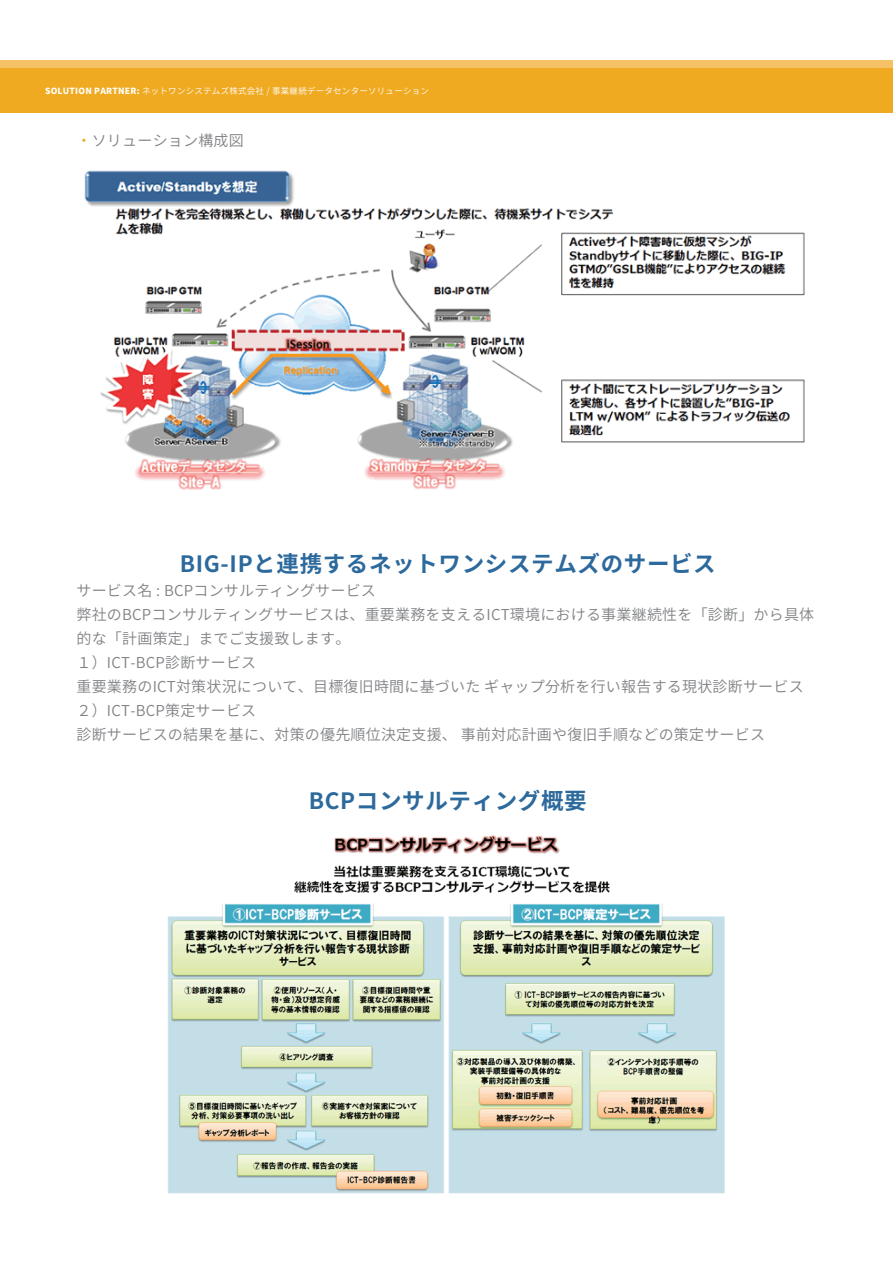
<style>
.page{position:relative;width:893px;height:1263px;background:#fff}
.page>*{position:absolute;margin:0;border:0;box-sizing:border-box;transform-origin:0 0}
.t1{font:700 22.5px "Noto Sans CJ Kjp";letter-spacing:.03em;color:#2c699c}
.t2{font:600 15px/24px "Noto Sans CJ Kjp";letter-spacing:.015em;color:#808285}
.t3{font:600 8.55px "Noto Sans CJ Kjp";letter-spacing:.03em;color:#fff}
.s1{font-weight:900}
.s2{color:#f0aa23}
</style>
<div class="page">
<div style="left:0;top:68px;width:893px;height:44px;background:#efaa22"></div>
<div style="left:0;top:60px;width:893px;height:8px;background:#f5c167"></div>
<img style="left:84px;top:170px;width:721px;height:320px">
<img style="left:168px;top:835px;width:557px;height:359px">
<p class="t3" style="left:45px;top:86px;width:385px"><span class="s1">SOLUTION PARTNER:</span> ネットワンシステムズ株式会社 / 事業継続データセンターソリューション</p>
<p class="t2" style="left:77px;top:129px;width:169px"><span class="s2">・</span>ソリューション構成図</p>
<h1 class="t1" style="left:180px;top:551px;width:537px">BIG-IPと連携するネットワンシステムズのサービス</h1>
<p class="t2" style="left:77px;top:579px;width:739px">サービス名 : BCPコンサルティングサービス<br>弊社のBCPコンサルティングサービスは、重要業務を支えるICT環境における事業継続性を「診断」から具体的な「計画策定」までご支援致します。<br>１）ICT-BCP診断サービス<br>重要業務のICT対策状況について、目標復旧時間に基づいた ギャップ分析を行い報告する現状診断サービス２）ICT-BCP策定サービス<br>診断サービスの結果を基に、対策の優先順位決定支援、 事前対応計画や復旧手順などの策定サービス</p>
<h1 class="t1" style="left:309px;top:788px;width:279px">BCPコンサルティング概要</h1>
</div>
